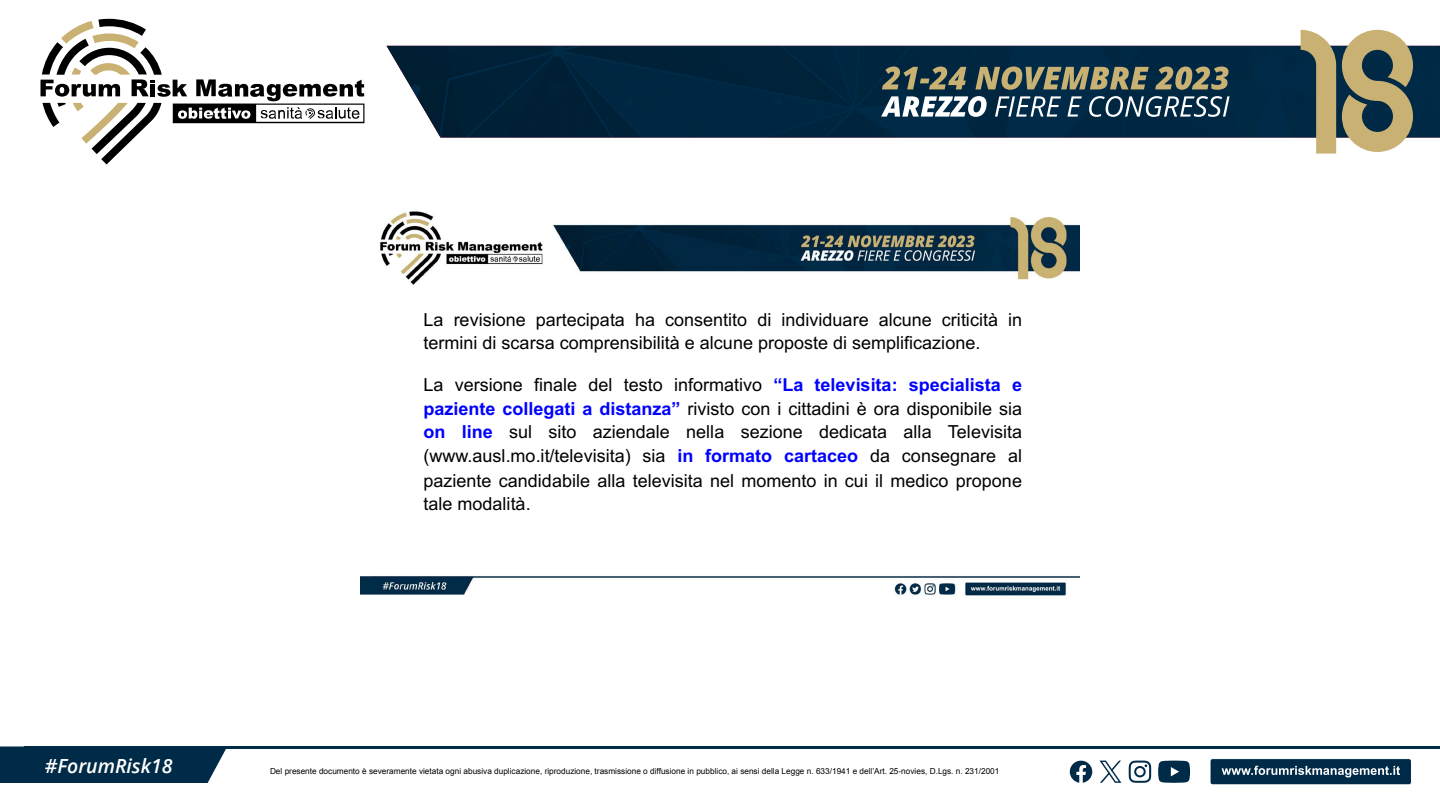
<style>
.page{position:relative;width:1440px;height:810px;background:#fff}
.page>*{position:absolute;margin:0;border:0;box-sizing:border-box;transform-origin:0 0}
.t1{font:italic 600 19.5px "Open Sans";color:#fff}
.t2{font:18px/23.7px "Arial";color:#000}
.t3{font:8.25px "Arial";color:#000}
.s1{font-weight:700;color:#00f}
</style>
<div class="page">
<div style="left:0;top:746px;width:226px;height:37px;background:#002b48"></div>
<div style="left:1210px;top:759px;width:201px;height:26px;background:#002b48;border-radius:3px"></div>
<div style="left:1210px;top:758px;width:202px;height:27px;border:1px solid #fff;border-radius:3px"></div>
<svg style="left:1222px;top:766px;width:178px;height:11px"></svg>
<hr style="left:24px;top:746px;width:1416px;height:3px;background:#002b48">
<img style="left:386px;top:46px;width:1054px;height:92px">
<svg style="left:1342px;top:30px;width:71px;height:122px;background:#9a9575"></svg>
<svg style="left:1301px;top:30px;width:35px;height:124px;background:#929074"></svg>
<svg style="left:40px;top:19px;width:324px;height:145px"></svg>
<svg style="left:881px;top:96px;width:349px;height:21px"></svg>
<svg style="left:882px;top:66px;width:347px;height:24px;background:#656c5b"></svg>
<svg style="left:1129px;top:761px;width:22px;height:22px"></svg>
<svg style="left:1158px;top:761px;width:32px;height:22px"></svg>
<svg style="left:1070px;top:761px;width:22px;height:22px"></svg>
<svg style="left:1100px;top:761px;width:21px;height:22px"></svg>
<img style="left:360px;top:211px;width:720px;height:385px">
<p class="t2" style="left:424px;top:308px;width:600px;line-height:23.2px">La revisione partecipata ha consentito di individuare alcune criticità in termini di scarsa comprensibilità e alcune proposte di semplificazione.</p>
<p class="t2" style="left:423px;top:373px;width:600px;text-align:justify">La versione finale del testo informativo <span class="s1">“La televisita: specialista e paziente collegati a distanza”</span> rivisto con i cittadini è ora disponibile sia <span class="s1">on line</span> sul sito aziendale nella sezione dedicata alla Televisita (www.ausl.mo.it/televisita) sia <span class="s1">in formato cartaceo</span> da consegnare al paziente candidabile alla televisita nel momento in cui il medico propone tale modalità.</p>
<p class="t1" style="left:45px;top:752px;width:129px">#ForumRisk18</p>
<p class="t3" style="left:270px;top:766px;width:731px">Del presente documento è severamente vietata ogni abusiva duplicazione, riproduzione, trasmissione o diffusione in pubblico, ai sensi della Legge n. 633/1941 e dell’Art. 25-novies, D.Lgs. n. 231/2001</p>
</div>
